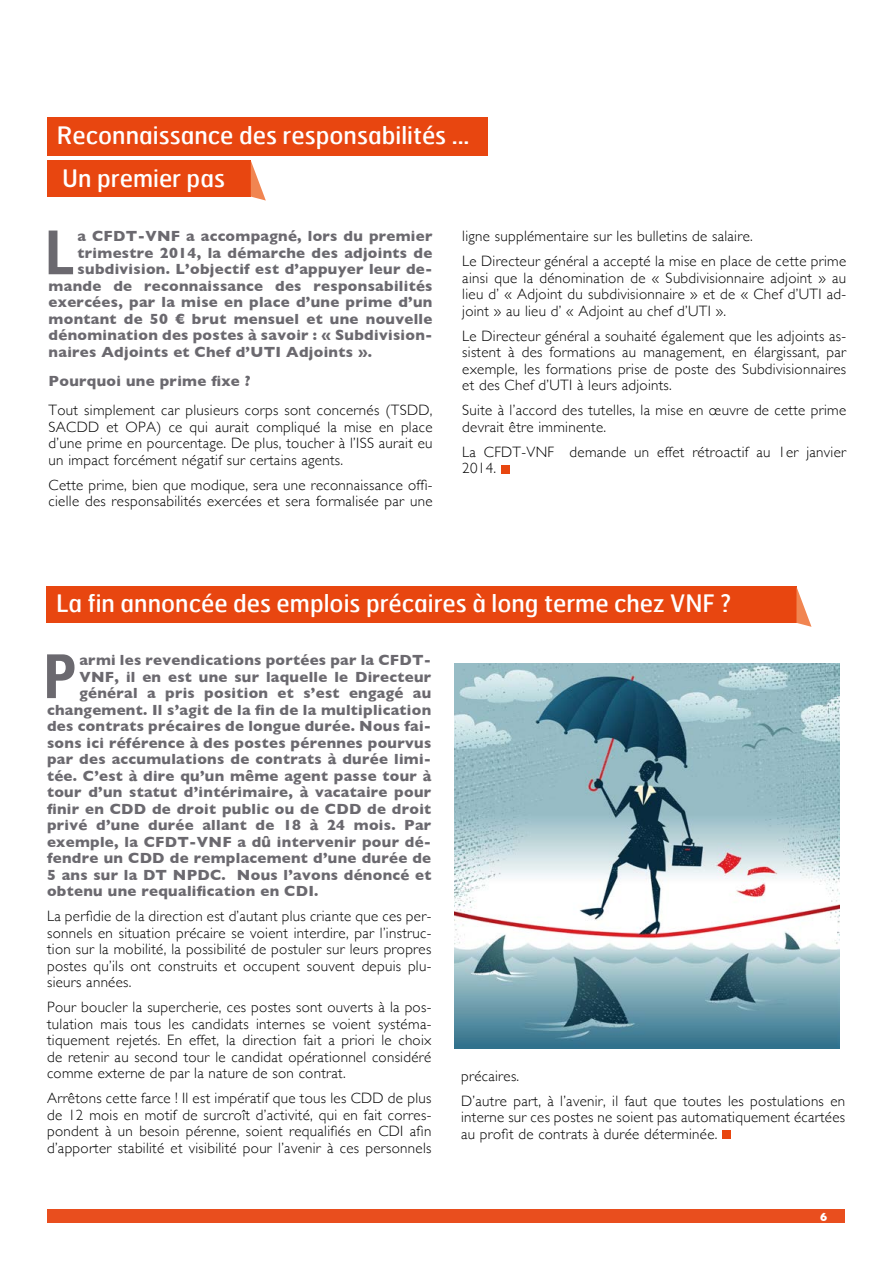
<style>
.page{position:relative;width:893px;height:1263px;background:#fff}
.page>*{position:absolute;margin:0;border:0;box-sizing:border-box;transform-origin:0 0}
.t1{font:700 condensed 61.2px "Helvetica Neue LT Com";color:#6b696f}
.t2{font:24px/43.5px "Hermes";color:#fff}
.t3{font:300 15px/16.5px "Gill Sans";letter-spacing:.02em;color:#000;text-align:justify}
.t4{font:700 15px "Gill Sans";letter-spacing:.02em;color:#6b696f}
.t5{font:700 12px "Gill Sans";color:#fff}
</style>
<div class="page">
<div style="left:48px;top:1209px;width:797px;height:14px;background:#e94e1e"></div>
<div style="left:48px;top:160px;width:203px;height:37px;background:#e84610"></div>
<div style="left:48px;top:117px;width:440px;height:38px;background:#e84610"></div>
<div style="left:501px;top:465px;width:8px;height:8px;background:#e84610"></div>
<svg style="left:251px;top:161px;width:15px;height:40px"></svg>
<div style="left:46px;top:587px;width:750px;height:36px;background:#e84610"></div>
<div style="left:722px;top:1130px;width:9px;height:9px;background:#e84610"></div>
<svg style="left:796px;top:587px;width:15px;height:40px"></svg>
<img style="left:455px;top:663px;width:384px;height:386px">
<h2 class="t2" style="left:57px;top:113px;width:414px">Reconnaissance des responsabilités ...<br>Un premier pas</h2>
<h1 class="t1" style="left:46px;top:216px;width:30px">L</h1>
<p class="t4" style="left:78px;top:224px;width:356px">a CFDT-VNF a accompagné, lors du premier</p>
<p class="t4" style="left:78px;top:241px;width:356px">trimestre 2014, la démarche des adjoints de</p>
<p class="t4" style="left:78px;top:257px;width:356px">subdivision. L’objectif est d’appuyer leur de-</p>
<p class="t4" style="left:49px;top:274px;width:385px">mande de reconnaissance des responsabilités</p>
<p class="t4" style="left:49px;top:290px;width:385px">exercées, par la mise en place d’une prime d’un</p>
<p class="t4" style="left:49px;top:307px;width:385px">montant de 50 € brut mensuel et une nouvelle</p>
<p class="t4" style="left:49px;top:323px;width:385px">dénomination des postes à savoir : « Subdivision-</p>
<p class="t4" style="left:49px;top:340px;width:325px">naires Adjoints et Chef d’UTI Adjoints ».</p>
<p class="t4" style="left:49px;top:369px;width:204px">Pourquoi une prime fixe ?</p>
<p class="t3" style="left:49px;top:401px;width:385px">Tout simplement car plusieurs corps sont concernés (TSDD, SACDD et OPA) ce qui aurait compliqué la mise en place d’une prime en pourcentage. De plus, toucher à l’ISS aurait eu un impact forcément négatif sur certains agents.</p>
<p class="t3" style="left:49px;top:476px;width:385px">Cette prime, bien que modique, sera une reconnaissance offi&shy;cielle des responsabilités exercées et sera formalisée par une</p>
<p class="t3" style="left:462px;top:223px;width:385px;line-height:25px">ligne supplémentaire sur les bulletins de salaire.<br>Le Directeur général a accepté la mise en place de cette prime</p>
<p class="t3" style="left:462px;top:269px;width:385px">ainsi que la dénomination de « Subdivisionnaire adjoint » au lieu d’ « Adjoint du subdivisionnaire » et de « Chef d’UTI ad&shy;joint » au lieu d’ « Adjoint au chef d’UTI ».</p>
<p class="t3" style="left:462px;top:327px;width:385px">Le Directeur général a souhaité également que les adjoints as&shy;sistent à des formations au management, en élargissant, par exemple, les formations prise de poste des Subdivisionnaires et des Chef d’UTI à leurs adjoints.</p>
<p class="t3" style="left:462px;top:401px;width:385px">Suite à l’accord des tutelles, la mise en œuvre de cette prime devrait être imminente.</p>
<p class="t3" style="left:462px;top:443px;width:385px">La CFDT-VNF demande un effet rétroactif au 1er janvier<br>2014.</p>
<h2 class="t2" style="left:56px;top:581px;width:676px">La fin annoncée des emplois précaires à long terme chez VNF ?</h2>
<h1 class="t1" style="left:44px;top:640px;width:33px">P</h1>
<p class="t4" style="left:79px;top:648px;width:353px">armi les revendications portées par la CFDT-</p>
<p class="t4" style="left:79px;top:665px;width:353px">VNF, il en est une sur laquelle le Directeur</p>
<p class="t4" style="left:79px;top:681px;width:353px">général a pris position et s’est engagé au</p>
<p class="t4" style="left:47px;top:698px;width:386px">changement. Il s’agit de la fin de la multiplication</p>
<p class="t4" style="left:47px;top:714px;width:386px">des contrats précaires de longue durée. Nous fai-</p>
<p class="t4" style="left:47px;top:731px;width:386px">sons ici référence à des postes pérennes pourvus</p>
<p class="t4" style="left:47px;top:747px;width:386px">par des accumulations de contrats à durée limi-</p>
<p class="t4" style="left:47px;top:764px;width:386px">tée. C’est à dire qu’un même agent passe tour à</p>
<p class="t4" style="left:47px;top:780px;width:386px">tour d’un statut d’intérimaire, à vacataire pour</p>
<p class="t4" style="left:47px;top:797px;width:386px">finir en CDD de droit public ou de CDD de droit</p>
<p class="t4" style="left:47px;top:813px;width:386px">privé d’une durée allant de 18 à 24 mois. Par</p>
<p class="t4" style="left:47px;top:830px;width:386px">exemple, la CFDT-VNF a dû intervenir pour dé-</p>
<p class="t4" style="left:47px;top:846px;width:386px">fendre un CDD de remplacement d’une durée de</p>
<p class="t4" style="left:47px;top:863px;width:386px">5 ans sur la DT NPDC. Nous l’avons dénoncé et</p>
<p class="t4" style="left:47px;top:879px;width:273px">obtenu une requalification en CDI.</p>
<p class="t3" style="left:47px;top:907px;width:386px">La perfidie de la direction est d’autant plus criante que ces per&shy;sonnels en situation précaire se voient interdire, par l’instruc&shy;tion sur la mobilité, la possibilité de postuler sur leurs propres postes qu’ils ont construits et occupent souvent depuis plu&shy;sieurs années.</p>
<p class="t3" style="left:47px;top:998px;width:386px">Pour boucler la supercherie, ces postes sont ouverts à la pos&shy;tulation mais tous les candidats internes se voient systéma&shy;tiquement rejetés. En effet, la direction fait a priori le choix de retenir au second tour le candidat opérationnel considéré comme externe de par la nature de son contrat.</p>
<p class="t3" style="left:47px;top:1089px;width:386px">Arrêtons cette farce ! Il est impératif que tous les CDD de plus de 12 mois en motif de surcroît d’activité, qui en fait corres&shy;pondent à un besoin pérenne, soient requalifiés en CDI afin d’apporter stabilité et visibilité pour l’avenir à ces personnels</p>
<p class="t3" style="left:461px;top:1062px;width:386px;line-height:25px">précaires.<br>D’autre part, à l’avenir, il faut que toutes les postulations en</p>
<p class="t3" style="left:461px;top:1108px;width:386px">interne sur ces postes ne soient pas automatiquement écartées au profit de contrats à durée déterminée.</p>
<p class="t5" style="left:820px;top:1207px;width:9px">6</p>
</div>
